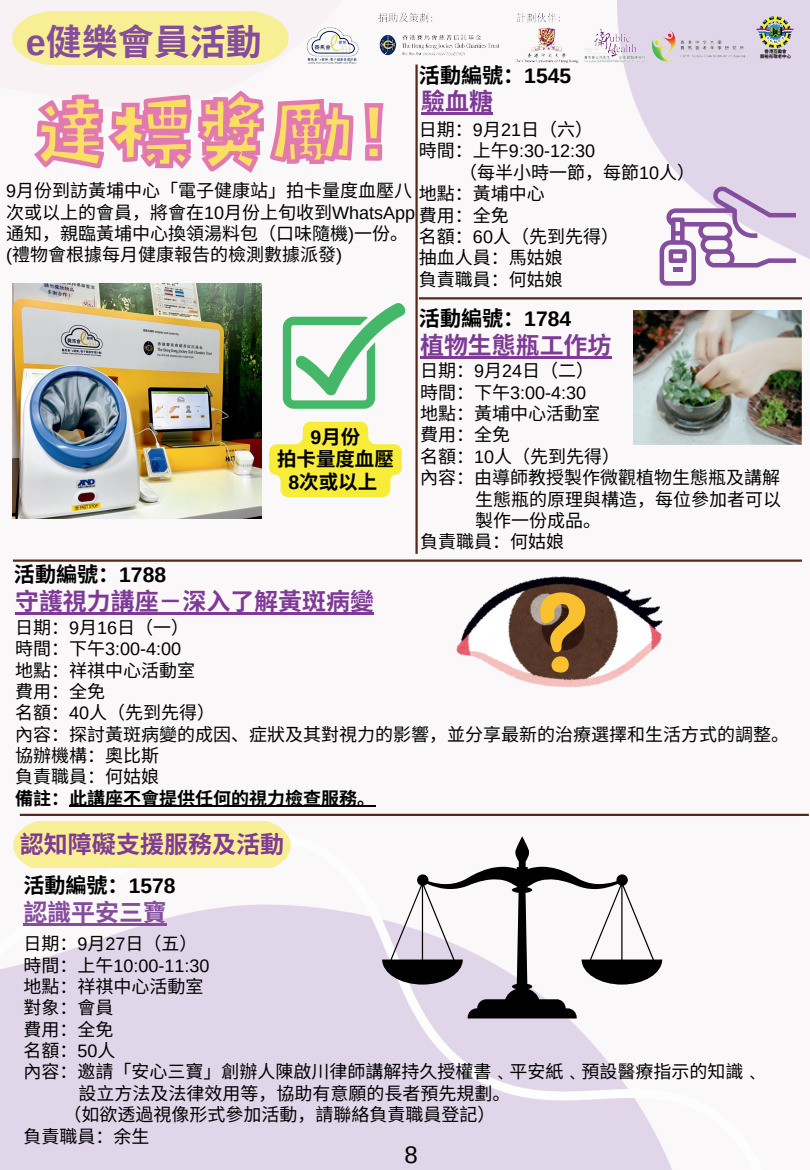
<style>
.page{position:relative;width:810px;height:1170px;background:#fff}
.page>*{position:absolute;margin:0;border:0;box-sizing:border-box;transform-origin:0 0}
.t1{font:89.7px "Canva Sugar Cube TC";color:#fadf64}
.t2{font:700 36px "Noto Sans CJ Ksc";color:#854d9e}
.t3{font:700 24px "Noto Sans CJ Ksc";color:#7e3a96}
.t4{font:700 24px "Noto Sans CJ Ksc";color:#854d9e}
.t5{font:24px "Arimo";color:#000}
.t6{font:700 21px "Noto Sans CJ Ksc";color:#000}
.t7{font:700 19.5px/22.5px "Noto Sans CJ Ksc";color:#000;text-align:center}
.t8{font:18px/21.3px "Noto Sans CJ Ksc";color:#000}
.t9{font:18px "Arimo";color:#000}
.t10{font:700 18px "Noto Sans CJ Ksc";color:#000}
.t11{font:700 4.5px "Noto Sans CJ Ksc";color:#000}
.s1{font-family:"Arimo"}
.s2{font-family:"Noto Sans CJ Ksc"}
</style>
<div class="page">
<img style="left:0;top:0;width:810px;height:1170px">
<div style="left:13px;top:11px;width:276px;height:53px;background:#f8ef94"></div>
<svg style="left:660px;top:186px;width:136px;height:100px"></svg>
<div style="left:673px;top:267px;width:9px;height:5px;background:#854d9e"></div>
<img style="left:13px;top:284px;width:249px;height:235px">
<svg style="left:283px;top:303px;width:122px;height:106px"></svg>
<hr style="left:415px;top:65px;width:3px;height:489px;background:#572a1d">
<hr style="left:419px;top:297px;width:383px;height:2px;background:#572a1d">
<img style="left:295px;top:10px;width:457px;height:55px">
<img style="left:756px;top:15px;width:38px;height:34px">
<img style="left:634px;top:311px;width:167px;height:133px">
<hr style="left:13px;top:560px;width:789px;height:2px;background:#572a1d">
<div style="left:14px;top:822px;width:277px;height:46px;background:#f8ef94"></div>
<hr style="left:20px;top:814px;width:789px;height:2px;background:#572a1d">
<svg style="left:382px;top:836px;width:280px;height:182px"></svg>
<img style="left:457px;top:576px;width:206px;height:112px">
<svg style="left:540px;top:590px;width:47px;height:83px;background:#966e2c"></svg>
<hr style="left:421px;top:112px;width:72px;height:2px;background:#7e3a96">
<svg style="left:31px;top:89px;width:355px;height:114px"></svg>
<svg style="left:269px;top:422px;width:133px;height:75px"></svg>
<hr style="left:420px;top:356px;width:192px;height:2px;background:#7e3a96">
<hr style="left:69px;top:806px;width:306px;height:1px;background:#000">
<hr style="left:15px;top:613px;width:359px;height:2px;background:#7e3a96">
<hr style="left:23px;top:923px;width:144px;height:3px;background:#854d9e">
<h2 class="t2" style="left:26px;top:21px;width:238px"><span class="s1">e</span>健樂會員活動</h2>
<p class="t6" style="left:419px;top:63px;width:154px">活動編號：<span class="s1">1545</span></p>
<h3 class="t3" style="left:421px;top:87px;width:73px">驗血糖</h3>
<h1 class="t1" style="left:29px;top:67px;width:367px">達標獎勵!</h1>
<p class="t8" style="left:419px;top:119px;width:176px">日期：<span class="s1">9</span>月<span class="s1">21</span>日（六）</p>
<p class="t9" style="left:419px;top:140px;width:178px"><span class="s2">時間：上午</span>9:30-12:30</p>
<p class="t8" style="left:419px;top:162px;width:278px;text-indent:40px">（每半小時一節，每節<span class="s1">10</span>人）地點：黃埔中心<br>費用：全免<br>名額：<span class="s1">60</span>人（先到先得）<br>抽血人員：馬姑娘<br>負責職員：何姑娘</p>
<p class="t8" style="left:6px;top:180px;width:411px"><span class="s1">9</span>月份到訪黃埔中心「電子健康站」拍卡量度血壓八次或以上的會員，將會在<span class="s1">10</span>月份上旬收到<span class="s1">WhatsApp</span>通知，親臨黃埔中心換領湯料包（口味隨機<span class="s1">)</span>一份。<span class="s1">(</span>禮物會根據每月健康報告的檢測數據派發<span class="s1">)</span></p>
<p class="t6" style="left:419px;top:306px;width:154px">活動編號：<span class="s1">1784</span></p>
<h3 class="t3" style="left:420px;top:331px;width:193px">植物生態瓶工作坊</h3>
<p class="t11" style="left:765px;top:49px;width:24px">香港互勵會</p>
<p class="t11" style="left:760px;top:54px;width:32px">鄭裕彤敬老中心</p>
<p class="t7" style="left:277px;top:426px;width:118px"><span class="s1">9</span>月份<br>拍卡量度血壓<br><span class="s1">8</span>次或以上</p>
<p class="t6" style="left:14px;top:563px;width:154px">活動編號：<span class="s1">1788</span></p>
<h3 class="t3" style="left:15px;top:588px;width:360px">守護視力講座－深入了解黃斑病變</h3>
<p class="t8" style="left:420px;top:360px;width:176px">日期：<span class="s1">9</span>月<span class="s1">24</span>日（二）</p>
<p class="t9" style="left:420px;top:381px;width:168px"><span class="s2">時間：下午</span>3:00-4:30</p>
<p class="t8" style="left:420px;top:403px;width:181px">地點：黃埔中心活動室</p>
<p class="t8" style="left:420px;top:425px;width:91px">費用：全免</p>
<p class="t8" style="left:420px;top:446px;width:202px">名額：<span class="s1">10</span>人（先到先得）</p>
<p class="t8" style="left:420px;top:467px;width:361px">內容：由導師教授製作微觀植物生態瓶及講解</p>
<p class="t8" style="left:475px;top:489px;width:308px">生態瓶的原理與構造，每位參加者可以</p>
<p class="t8" style="left:475px;top:510px;width:127px">製作一份成品。</p>
<p class="t8" style="left:420px;top:531px;width:145px">負責職員：何姑娘</p>
<p class="t8" style="left:15px;top:617px;width:176px">日期：<span class="s1">9</span>月 <span class="s1">16</span>日（一）</p>
<p class="t9" style="left:15px;top:638px;width:168px"><span class="s2">時間：下午</span>3:00-4:00</p>
<p class="t8" style="left:15px;top:660px;width:776px">地點：祥祺中心活動室<br>費用：全免<br>名額：<span class="s1">40</span>人（先到先得）<br>內容：探討黃斑病變的成因、症狀及其對視力的影響，並分享最新的治療選擇和生活方式的調整。協辦機構：奧比斯<br>負責職員：何姑娘</p>
<p class="t10" style="left:15px;top:788px;width:362px">備註：此講座不會提供任何的視力檢查服務。</p>
<h3 class="t3" style="left:20px;top:831px;width:266px">認知障礙支援服務及活動</h3>
<p class="t6" style="left:23px;top:874px;width:154px">活動編號：<span class="s1">1578</span></p>
<h3 class="t4" style="left:23px;top:899px;width:145px">認識平安三寶</h3>
<p class="t8" style="left:23px;top:933px;width:176px">日期：<span class="s1">9</span>月<span class="s1">27</span>日（五）</p>
<p class="t9" style="left:23px;top:954px;width:188px"><span class="s2">時間：上午</span>10:00-11:30</p>
<p class="t8" style="left:23px;top:976px;width:182px">地點：祥祺中心活動室</p>
<p class="t8" style="left:23px;top:997px;width:92px">對象：會員</p>
<p class="t8" style="left:23px;top:1019px;width:91px">費用：全免</p>
<p class="t8" style="left:23px;top:1040px;width:92px">名額：<span class="s1">50</span>人</p>
<p class="t8" style="left:23px;top:1062px;width:740px">內容：邀請「安心三寶」創辦人陳啟川律師講解持久授權書﹑平安紙﹑預設醫療指示的知識﹑</p>
<p class="t8" style="left:78px;top:1083px;width:434px">設立方法及法律效用等，協助有意願的長者預先規劃。</p>
<p class="t8" style="left:63px;top:1104px;width:433px">（如欲透過視像形式參加活動，請聯絡負責職員登記）</p>
<p class="t8" style="left:23px;top:1126px;width:125px">負責職員：余生</p>
<h3 class="t5" style="left:404px;top:1140px;width:15px">8</h3>
</div>
